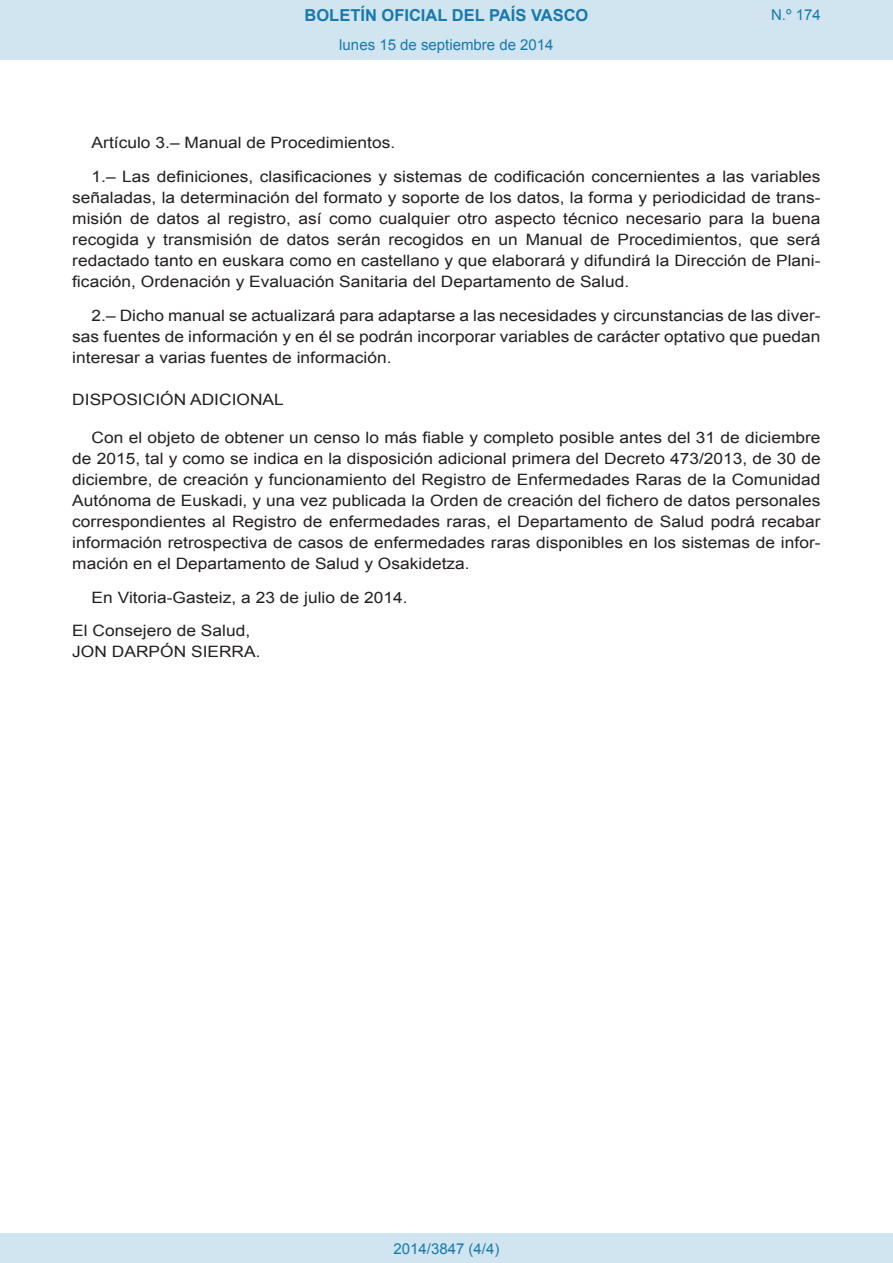
<style>
.page{position:relative;width:893px;height:1263px;background:#fff}
.page>*{position:absolute;margin:0;border:0;box-sizing:border-box;transform-origin:0 0}
.t1{font:700 16.5px "Arial";color:#1879ad}
.BOPVDetalle{font:15.6px/21px "Arial";color:#231f20;text-align:justify;scale:1.11 1}
.BOPVFirmaLugFec{font:15.6px "Arial";color:#231f20;scale:1.11 1}
.BOPVDisposicion{font:15.6px "Arial";color:#231f20;scale:1.11 1}
.BOPVFirmaPuesto{font:15.6px "Arial";color:#231f20;scale:1.11 1}
.BOPVFirmaNombre{font:15.6px "Arial";color:#231f20;scale:1.11 1}
.Paginacion_Centro{font:15px "Arial";color:#1879ad}
</style>
<div class="page">
<div style="left:0;top:0;width:893px;height:60px;background:#d0e5f0"></div>
<div style="left:0;top:1233px;width:893px;height:30px;background:#d0e5f0"></div>
<p class="t1" style="left:305px;top:4px;width:285px">BOLETÍN OFICIAL DEL PAÍS VASCO</p>
<p class="Paginacion_Centro" style="left:339px;top:35px;width:216px">lunes 15 de septiembre de 2014</p>
<p class="Paginacion_Centro" style="left:771px;top:5px;width:51px">N.º 174</p>
<p class="BOPVDetalle" style="left:92px;top:132px;width:275px">Artículo 3.– Manual de Procedimientos.</p>
<p class="BOPVDetalle" style="left:72px;top:166px;width:676px;text-indent:19px">1.– Las definiciones, clasificaciones y sistemas de codificación concernientes a las variables señaladas, la determinación del formato y soporte de los datos, la forma y periodicidad de trans&shy;misión de datos al registro, así como cualquier otro aspecto técnico necesario para la buena recogida y transmisión de datos serán recogidos en un Manual de Procedimientos, que será redactado tanto en euskara como en castellano y que elaborará y difundirá la Dirección de Plani&shy;ficación, Ordenación y Evaluación Sanitaria del Departamento de Salud.</p>
<p class="BOPVDetalle" style="left:72px;top:305px;width:676px;text-indent:19px">2.– Dicho manual se actualizará para adaptarse a las necesidades y circunstancias de las diver&shy;sas fuentes de información y en él se podrán incorporar variables de carácter optativo que puedan interesar a varias fuentes de información.</p>
<p class="BOPVDisposicion" style="left:72px;top:389px;width:192px">DISPOSICIÓN ADICIONAL</p>
<p class="BOPVDetalle" style="left:72px;top:427px;width:676px;text-indent:19px">Con el objeto de obtener un censo lo más fiable y completo posible antes del 31 de diciembre de 2015, tal y como se indica en la disposición adicional primera del Decreto 473/2013, de 30 de diciembre, de creación y funcionamiento del Registro de Enfermedades Raras de la Comunidad Autónoma de Euskadi, y una vez publicada la Orden de creación del fichero de datos personales correspondientes al Registro de enfermedades raras, el Departamento de Salud podrá recabar información retrospectiva de casos de enfermedades raras disponibles en los sistemas de infor&shy;mación en el Departamento de Salud y Osakidetza.</p>
<p class="BOPVFirmaLugFec" style="left:92px;top:587px;width:286px">En Vitoria-Gasteiz, a 23 de julio de 2014.</p>
<p class="BOPVFirmaPuesto" style="left:72px;top:621px;width:162px">El Consejero de Salud,</p>
<p class="BOPVFirmaNombre" style="left:72px;top:642px;width:171px">JON DARPÓN SIERRA.</p>
<p class="Paginacion_Centro" style="left:393px;top:1238px;width:107px">2014/3847 (4/4)</p>
</div>
